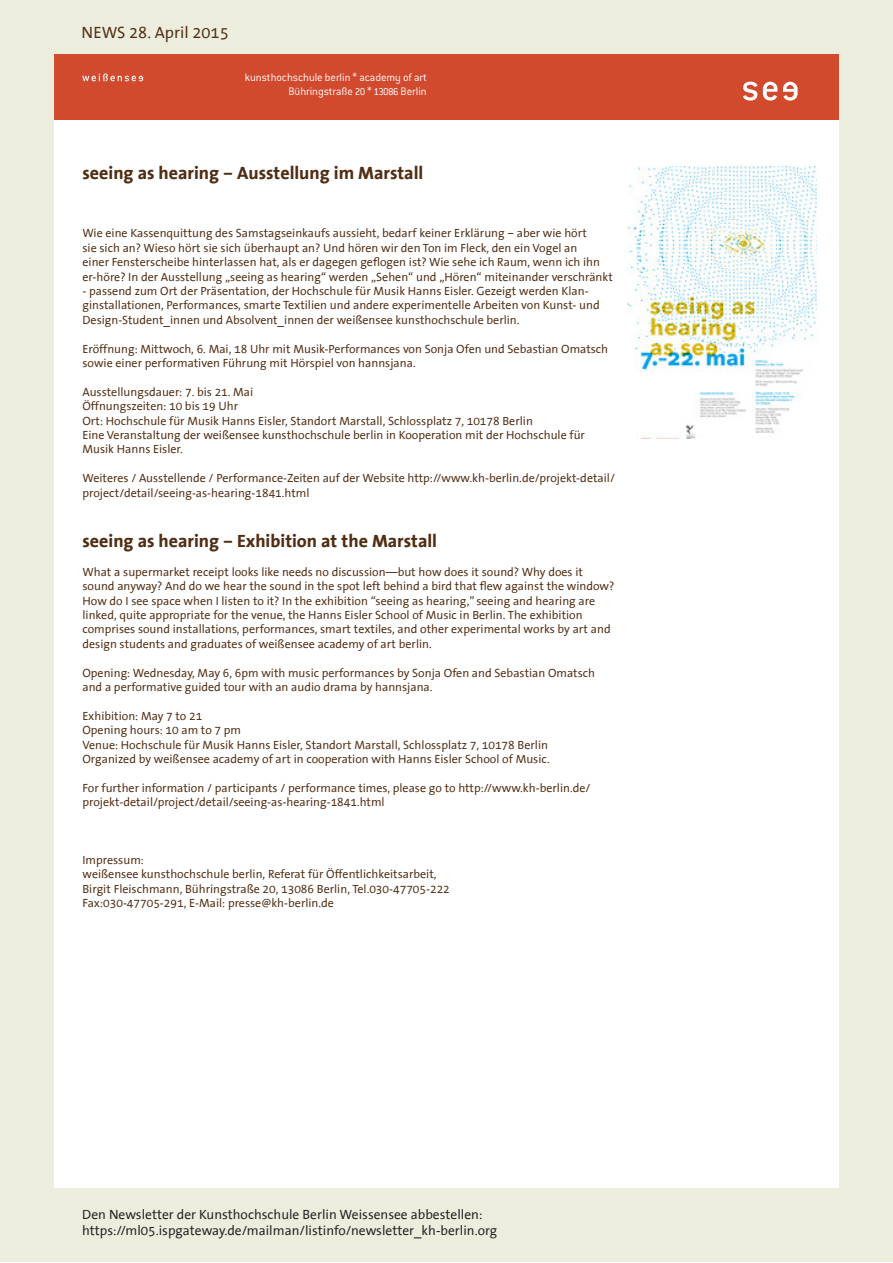
<style>
.page{position:relative;width:893px;height:1263px;background:#fff}
.page>*{position:absolute;margin:0;border:0;box-sizing:border-box;transform-origin:0 0}
.Überschrift{font:700 18px "The Sans Office";color:#512d13}
.Kopfzeile-News{font:16.5px "The Sans Office";color:#512d13}
.t1{font:13.5px/16.2px "The Sans Office";color:#231f20}
.Bildunterschrift{font:12px/14.4px "The Sans Office";color:#512d13}
.t2{font:300 12px/14.4px "Weiensee Diktator";color:#fff;text-align:right}
</style>
<div class="page">
<div style="left:0;top:0;width:893px;height:1262px;background:#eceddd"></div>
<div style="left:54px;top:54px;width:785px;height:1134px;background:#fff"></div>
<div style="left:54px;top:54px;width:785px;height:66px;background:#d14a2d"></div>
<svg style="left:743px;top:82px;width:14px;height:19px"></svg>
<svg style="left:763px;top:82px;width:14px;height:19px"></svg>
<svg style="left:783px;top:82px;width:15px;height:19px"></svg>
<svg style="left:82px;top:73px;width:61px;height:8px"></svg>
<img style="left:627px;top:166px;width:189px;height:272px">
<p class="Kopfzeile-News" style="left:82px;top:24px;width:149px">NEWS 28. April 2015</p>
<p class="t2" style="left:245px;top:70px;width:183px">kunsthochschule berlin * academy of art<br>Bühringstraße 20 * 13086 Berlin</p>
<p class="Überschrift" style="left:82px;top:164px;width:342px">seeing as hearing – Ausstellung im Marstall</p>
<p class="Bildunterschrift" style="left:82px;top:227px;width:532px">Wie eine Kassenquittung des Samstagseinkaufs aussieht, bedarf keiner Erklärung – aber wie hört<br>sie sich an? Wieso hört sie sich überhaupt an? Und hören wir den Ton im Fleck, den ein Vogel an<br>einer Fensterscheibe hinterlassen hat, als er dagegen geflogen ist? Wie sehe ich Raum, wenn ich ihn er-höre? In der Ausstellung „seeing as hearing“ werden „Sehen“ und „Hören“ miteinander verschränkt</p>
<p class="Bildunterschrift" style="left:82px;top:284px;width:519px">- passend zum Ort der Präsentation, der Hochschule für Musik Hanns Eisler. Gezeigt werden Klan&shy;ginstallationen, Performances, smarte Textilien und andere experimentelle Arbeiten von Kunst- und<br>Design-Student_innen und Absolvent_innen der weißensee kunsthochschule berlin.</p>
<p class="Bildunterschrift" style="left:82px;top:342px;width:527px">Eröffnung: Mittwoch, 6. Mai, 18 Uhr mit Musik-Performances von Sonja Ofen und Sebastian Omatsch sowie einer performativen Führung mit Hörspiel von hannsjana.</p>
<p class="Bildunterschrift" style="left:82px;top:385px;width:172px">Ausstellungsdauer: 7. bis 21. Mai</p>
<p class="Bildunterschrift" style="left:82px;top:399px;width:157px">Öffnungszeiten: 10 bis 19 Uhr</p>
<p class="Bildunterschrift" style="left:82px;top:414px;width:452px">Ort: Hochschule für Musik Hanns Eisler, Standort Marstall, Schlossplatz 7, 10178 Berlin</p>
<p class="Bildunterschrift" style="left:82px;top:428px;width:504px">Eine Veranstaltung der weißensee kunsthochschule berlin in Kooperation mit der Hochschule für<br>Musik Hanns Eisler.</p>
<p class="Bildunterschrift" style="left:82px;top:471px;width:534px">Weiteres / Ausstellende / Performance-Zeiten auf der Website http://www.kh-berlin.de/projekt-detail/ project/detail/seeing-as-hearing-1841.html</p>
<p class="Überschrift" style="left:82px;top:531px;width:356px">seeing as hearing – Exhibition at the Marstall</p>
<p class="Bildunterschrift" style="left:82px;top:565px;width:533px">What a supermarket receipt looks like needs no discussion—but how does it sound? Why does it sound anyway? And do we hear the sound in the spot left behind a bird that flew against the window?<br>How do I see space when I listen to it? In the exhibition “seeing as hearing,” seeing and hearing are linked, quite appropriate for the venue, the Hanns Eisler School of Music in Berlin. The exhibition comprises sound installations, performances, smart textiles, and other experimental works by art and design students and graduates of weißensee academy of art berlin.</p>
<p class="Bildunterschrift" style="left:82px;top:666px;width:514px">Opening: Wednesday, May 6, 6pm with music performances by Sonja Ofen and Sebastian Omatsch and a performative guided tour with an audio drama by hannsjana.</p>
<p class="Bildunterschrift" style="left:82px;top:709px;width:121px">Exhibition: May 7 to 21</p>
<p class="Bildunterschrift" style="left:82px;top:723px;width:160px">Opening hours: 10 am to 7 pm</p>
<p class="Bildunterschrift" style="left:82px;top:738px;width:467px">Venue: Hochschule für Musik Hanns Eisler, Standort Marstall, Schlossplatz 7, 10178 Berlin</p>
<p class="Bildunterschrift" style="left:82px;top:752px;width:469px">Organized by weißensee academy of art in cooperation with Hanns Eisler School of Music.</p>
<p class="Bildunterschrift" style="left:82px;top:781px;width:510px">For further information / participants / performance times, please go to http://www.kh-berlin.de/ projekt-detail/project/detail/seeing-as-hearing-1841.html</p>
<p class="Bildunterschrift" style="left:82px;top:853px;width:63px">Impressum:</p>
<p class="Bildunterschrift" style="left:82px;top:867px;width:355px">weißensee kunsthochschule berlin, Referat für Öffentlichkeitsarbeit,</p>
<p class="Bildunterschrift" style="left:82px;top:882px;width:369px">Birgit Fleischmann, Bühringstraße 20, 13086 Berlin, Tel.030-47705-222</p>
<p class="Bildunterschrift" style="left:82px;top:896px;width:253px">Fax:030-47705-291, E-Mail: presse@kh-berlin.de</p>
<p class="t1" style="left:82px;top:1207px;width:416px">Den Newsletter der Kunsthochschule Berlin Weissensee abbestellen: https://ml05.ispgateway.de/mailman/listinfo/newsletter_kh-berlin.org</p>
</div>
